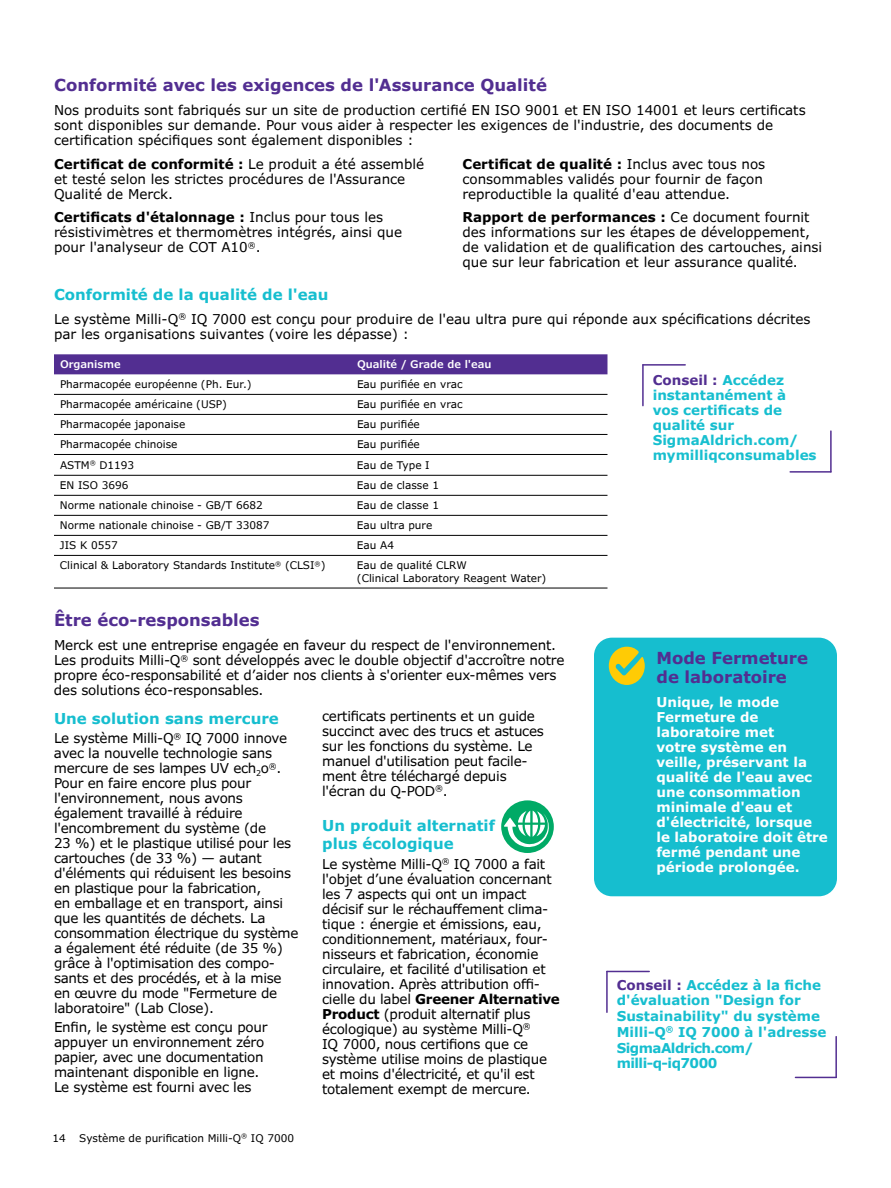
<style>
.page{position:relative;width:891px;height:1188px;background:#fff}
.page>*{position:absolute;margin:0;border:0;box-sizing:border-box;transform-origin:0 0}
.t1{font:700 16.5px/19.5px "Verdana Pro";color:#522e91}
.t2{font:700 15px/18px "Verdana Pro";color:#16becf}
.t3{font:13.5px/15px "Verdana Pro";letter-spacing:-.02em;color:#000}
.t4{font:13.5px/15px "Verdana Pro";color:#000}
.t5{font:700 13.5px/15px "Verdana Pro";color:#fff}
.t6{font:700 13.5px/15.8px "Verdana Pro";color:#16becf}
.t7{font:700 13.5px/15px "Verdana Pro";color:#17bfcf}
.t8{font:10.5px/12.6px "Verdana Pro";color:#000}
.t9{font:600 10.5px "Verdana Pro";color:#fff}
.s1{font-weight:700}
.s2{color:#522e91}
</style>
<div class="page">
<div style="left:54px;top:354px;width:554px;height:20px;background:#522e91"></div>
<hr style="left:54px;top:394px;width:297px;height:1px;background:#000">
<hr style="left:351px;top:394px;width:257px;height:1px;background:#000">
<hr style="left:54px;top:414px;width:297px;height:1px;background:#000">
<hr style="left:351px;top:414px;width:257px;height:1px;background:#000">
<hr style="left:54px;top:434px;width:297px;height:1px;background:#000">
<hr style="left:351px;top:434px;width:257px;height:1px;background:#000">
<hr style="left:54px;top:454px;width:297px;height:1px;background:#000">
<hr style="left:351px;top:454px;width:257px;height:1px;background:#000">
<hr style="left:54px;top:475px;width:297px;height:1px;background:#000">
<hr style="left:351px;top:475px;width:257px;height:1px;background:#000">
<hr style="left:54px;top:495px;width:297px;height:1px;background:#000">
<hr style="left:351px;top:495px;width:257px;height:1px;background:#000">
<hr style="left:54px;top:515px;width:297px;height:1px;background:#000">
<hr style="left:351px;top:515px;width:257px;height:1px;background:#000">
<hr style="left:54px;top:535px;width:297px;height:1px;background:#000">
<hr style="left:351px;top:535px;width:257px;height:1px;background:#000">
<hr style="left:54px;top:555px;width:297px;height:1px;background:#000">
<hr style="left:351px;top:555px;width:257px;height:1px;background:#000">
<hr style="left:54px;top:588px;width:297px;height:1px;background:#000">
<hr style="left:351px;top:588px;width:257px;height:1px;background:#000">
<hr style="left:642px;top:365px;width:2px;height:41px;background:#522e91">
<hr style="left:643px;top:364px;width:42px;height:2px;background:#522e91">
<hr style="left:830px;top:431px;width:2px;height:41px;background:#522e91">
<hr style="left:790px;top:471px;width:41px;height:2px;background:#522e91">
<div style="left:594px;top:638px;width:243px;height:258px;background:#16becf;border-radius:18px"></div>
<svg style="left:609px;top:647px;width:36px;height:38px"></svg>
<hr style="left:606px;top:971px;width:2px;height:41px;background:#522e91">
<hr style="left:607px;top:971px;width:42px;height:1px;background:#522e91">
<hr style="left:835px;top:1037px;width:2px;height:40px;background:#522e91">
<hr style="left:795px;top:1077px;width:41px;height:1px;background:#522e91">
<div style="left:501px;top:800px;width:53px;height:53px;background:#0a6;border-radius:50%"></div>
<svg style="left:504px;top:811px;width:45px;height:36px"></svg>
<p class="t1" style="left:54px;top:75px;width:494px">Conformité avec les exigences de l'Assurance Qualité</p>
<p class="t4" style="left:54px;top:103px;width:753px">Nos produits sont fabriqués sur un site de production certifié EN ISO 9001 et EN ISO 14001 et leurs certificats sont disponibles sur demande. Pour vous aider à respecter les exigences de l'industrie, des documents de certification spécifiques sont également disponibles :</p>
<p class="t4" style="left:54px;top:157px;width:372px"><span class="s1">Certificat de conformité :</span> Le produit a été assemblé et testé selon les strictes procédures de l'Assurance<br>Qualité de Merck.</p>
<p class="t4" style="left:54px;top:210px;width:350px"><span class="s1">Certificats d'étalonnage :</span> Inclus pour tous les résistivimètres et thermomètres intégrés, ainsi que pour l'analyseur de COT A10<sup>®</sup>.</p>
<p class="t4" style="left:463px;top:157px;width:304px"><span class="s1">Certificat de qualité :</span> Inclus avec tous nos consommables validés pour fournir de façon reproductible la qualité d'eau attendue.</p>
<p class="t4" style="left:463px;top:210px;width:361px"><span class="s1">Rapport de performances :</span> Ce document fournit des informations sur les étapes de développement, de validation et de qualification des cartouches, ainsi que sur leur fabrication et leur assurance qualité.</p>
<p class="t2" style="left:54px;top:286px;width:276px">Conformité de la qualité de l'eau</p>
<p class="t4" style="left:54px;top:312px;width:758px">Le système Milli-Q<sup>®</sup> IQ 7000 est conçu pour produire de l'eau ultra pure qui réponde aux spécifications décrites par les organisations suivantes (voire les dépasse) :</p>
<p class="t9" style="left:60px;top:358px;width:62px">Organisme</p>
<p class="t9" style="left:357px;top:358px;width:136px">Qualité / Grade de l'eau</p>
<p class="t8" style="left:60px;top:378px;width:193px">Pharmacopée européenne (Ph. Eur.)</p>
<p class="t8" style="left:357px;top:378px;width:107px">Eau purifiée en vrac</p>
<p class="t8" style="left:60px;top:398px;width:169px">Pharmacopée américaine (USP)</p>
<p class="t8" style="left:357px;top:398px;width:107px">Eau purifiée en vrac</p>
<p class="t8" style="left:60px;top:418px;width:127px">Pharmacopée japonaise</p>
<p class="t8" style="left:357px;top:418px;width:64px">Eau purifiée</p>
<p class="t8" style="left:60px;top:439px;width:119px">Pharmacopée chinoise</p>
<p class="t8" style="left:357px;top:439px;width:64px">Eau purifiée</p>
<p class="t8" style="left:60px;top:459px;width:76px">ASTM<sup>®</sup> D1193</p>
<p class="t8" style="left:357px;top:459px;width:74px">Eau de Type I</p>
<p class="t8" style="left:60px;top:479px;width:70px">EN ISO 3696</p>
<p class="t8" style="left:357px;top:479px;width:84px">Eau de classe 1</p>
<p class="t8" style="left:60px;top:499px;width:204px">Norme nationale chinoise - GB/T 6682</p>
<p class="t8" style="left:357px;top:499px;width:84px">Eau de classe 1</p>
<p class="t8" style="left:60px;top:519px;width:211px">Norme nationale chinoise - GB/T 33087</p>
<p class="t8" style="left:357px;top:519px;width:77px">Eau ultra pure</p>
<p class="t8" style="left:60px;top:539px;width:59px">JIS K 0557</p>
<p class="t8" style="left:357px;top:539px;width:39px">Eau A4</p>
<p class="t8" style="left:60px;top:559px;width:267px">Clinical &amp; Laboratory Standards Institute<sup>®</sup> (CLSI<sup>®</sup>)</p>
<p class="t8" style="left:357px;top:559px;width:191px">Eau de qualité CLRW<br>(Clinical Laboratory Reagent Water)</p>
<p class="t6" style="left:653px;top:373px;width:135px;line-height:15px"><span class="s2">Conseil :</span> Accédez instantanément à vos certificats de qualité sur</p>
<p class="t7" style="left:653px;top:433px;width:165px">SigmaAldrich.com/ mymilliqconsumables</p>
<p class="t1" style="left:54px;top:611px;width:207px">Être éco-responsables</p>
<p class="t3" style="left:54px;top:638px;width:512px">Merck est une entreprise engagée en faveur du respect de l'environnement.<br>Les produits Milli-Q<sup>®</sup> sont développés avec le double objectif d'accroître notre propre éco-responsabilité et d’aider nos clients à s'orienter eux-mêmes vers des solutions éco-responsables.</p>
<p class="t2" style="left:54px;top:710px;width:226px">Une solution sans mercure</p>
<p class="t3" style="left:54px;top:731px;width:246px">Le système Milli-Q<sup>®</sup> IQ 7000 innove avec la nouvelle technologie sans mercure de ses lampes UV ech<sub>2</sub>o<sup>®</sup>.<br>Pour en faire encore plus pour l'environnement, nous avons également travaillé à réduire l'encombrement du système (de<br>23 %) et le plastique utilisé pour les cartouches (de 33 %) — autant d'éléments qui réduisent les besoins en plastique pour la fabrication,<br>en emballage et en transport, ainsi que les quantités de déchets. La consommation électrique du système a également été réduite (de 35 %) grâce à l'optimisation des compo&shy;sants et des procédés, et à la mise en œuvre du mode "Fermeture de laboratoire" (Lab Close).</p>
<p class="t3" style="left:54px;top:1019px;width:215px">Enfin, le système est conçu pour appuyer un environnement zéro papier, avec une documentation maintenant disponible en ligne.<br>Le système est fourni avec les</p>
<p class="t3" style="left:322px;top:709px;width:223px">certificats pertinents et un guide succinct avec des trucs et astuces sur les fonctions du système. Le manuel d'utilisation peut facile&shy;ment être téléchargé depuis l'écran du Q-POD<sup>®</sup>.</p>
<p class="t2" style="left:322px;top:817px;width:174px">Un produit alternatif plus écologique</p>
<p class="t3" style="left:322px;top:857px;width:239px">Le système Milli-Q<sup>®</sup> IQ 7000 a fait l'objet d’une évaluation concernant les 7 aspects qui ont un impact décisif sur le réchauffement clima&shy;tique : énergie et émissions, eau, conditionnement, matériaux, four&shy;nisseurs et fabrication, économie circulaire, et facilité d'utilisation et innovation. Après attribution offi&shy;cielle du label <span class="s1">Greener Alternative Product</span> (produit alternatif plus écologique) au système Milli-Q<sup>®<br></sup>IQ 7000, nous certifions que ce système utilise moins de plastique et moins d'électricité, et qu'il est totalement exempt de mercure.</p>
<p class="t8" style="left:53px;top:1132px;width:15px">14</p>
<p class="t8" style="left:79px;top:1132px;width:216px">Système de purification Milli-Q<sup>®</sup> IQ 7000</p>
<p class="t1" style="left:656px;top:648px;width:153px">Mode Fermeture de laboratoire</p>
<p class="t5" style="left:656px;top:695px;width:173px">Unique, le mode<br>Fermeture de laboratoire met<br>votre système en veille, préservant la qualité de l'eau avec une consommation minimale d'eau et d'électricité, lorsque le laboratoire doit être fermé pendant une période prolongée.</p>
<p class="t6" style="left:617px;top:977px;width:211px"><span class="s2">Conseil :</span> Accédez à la fiche d'évaluation "Design for<br>Sustainability" du système<br>Milli-Q<sup>®</sup> IQ 7000 à l'adresse<br>SigmaAldrich.com/ milli-q-iq7000</p>
</div>
